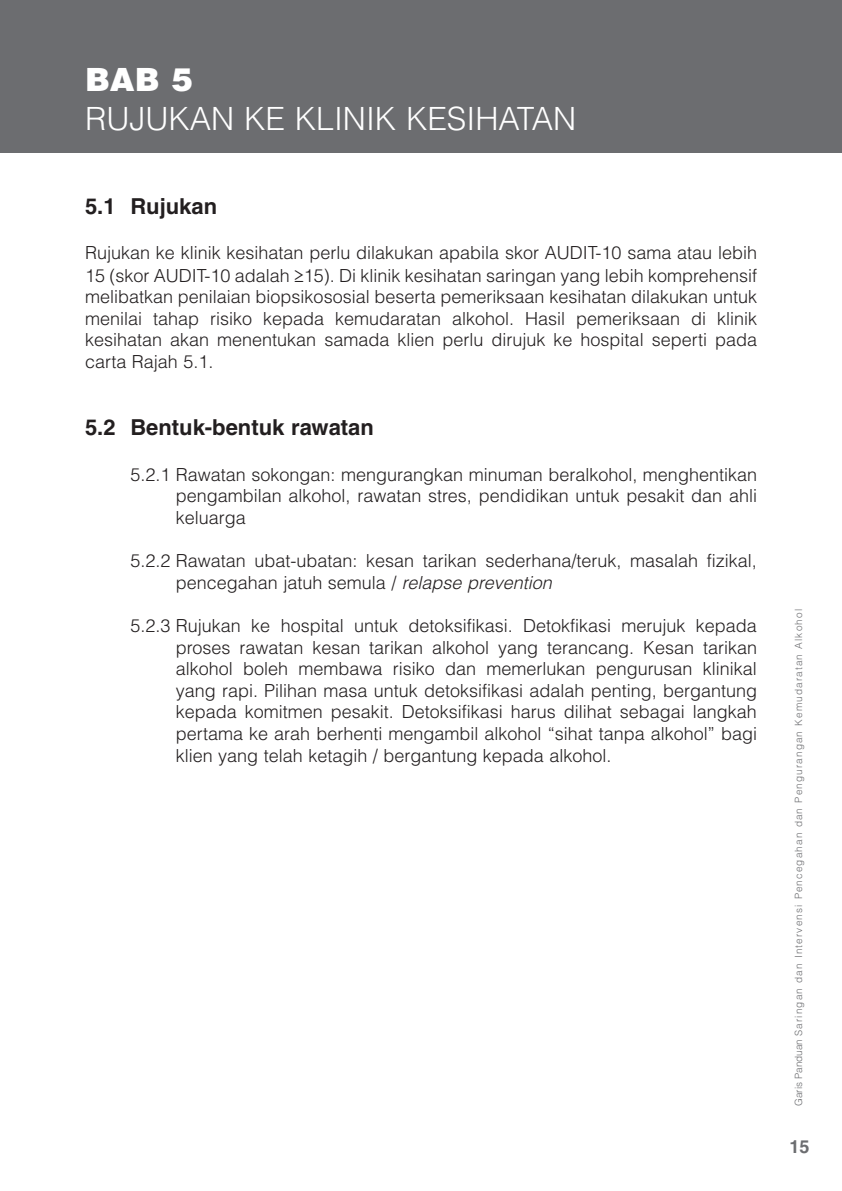
<style>
.page{position:relative;width:842px;height:1191px;background:#fff}
.page>*{position:absolute;margin:0;border:0;box-sizing:border-box;transform-origin:0 0}
.t1{font:300 32px "Helvetica";color:#fff}
.t2{font:900 32px "Helvetica";color:#fff}
.t3{font:700 22px "Helvetica";color:#231f20}
.t4{font:300 18px/21.6px "Helvetica";color:#231f20;text-align:justify}
.t5{font:700 18px "Helvetica";color:#6c6d70}
.t6{font:300 10px "Helvetica";letter-spacing:.11em;color:#6c6d70}
.s1{font-family:"Avant Garde";font-weight:400}
.s2{font-style:italic}
</style>
<div class="page">
<div style="left:0;top:0;width:842px;height:153px;background:#6c6d70"></div>
<h1 class="t2" style="left:85px;top:61px;width:109px">BAB 5</h1>
<h1 class="t1" style="left:85px;top:100px;width:493px">RUJUKAN KE KLINIK KESIHATAN</h1>
<p class="t3" style="left:85px;top:198px;width:134px">5.1 Rujukan</p>
<p class="t4" style="left:85px;top:242px;width:674px">Rujukan ke klinik kesihatan perlu dilakukan apabila skor AUDIT-10 sama atau lebih 15 (skor AUDIT-10 adalah <span class="s1">≥</span>15). Di klinik kesihatan saringan yang lebih komprehensif melibatkan penilaian biopsikososial beserta pemeriksaan kesihatan dilakukan untuk menilai tahap risiko kepada kemudaratan alkohol. Hasil pemeriksaan di klinik kesihatan akan menentukan samada klien perlu dirujuk ke hospital seperti pada carta Rajah 5.1.</p>
<p class="t3" style="left:85px;top:419px;width:290px">5.2 Bentuk-bentuk rawatan</p>
<p class="t4" style="left:176px;top:463px;width:583px;text-indent:-45px">5.2.1 Rawatan sokongan: mengurangkan minuman beralkohol, menghentikan pengambilan alkohol, rawatan stres, pendidikan untuk pesakit dan ahli keluarga</p>
<p class="t4" style="left:176px;top:550px;width:583px;text-indent:-45px">5.2.2 Rawatan ubat-ubatan: kesan tarikan sederhana/teruk, masalah fizikal, pencegahan jatuh semula / <span class="s2">relapse prevention</span></p>
<p class="t4" style="left:176px;top:615px;width:583px;text-indent:-45px">5.2.3 Rujukan ke hospital untuk detoksifikasi. Detokfikasi merujuk kepada proses rawatan kesan tarikan alkohol yang terancang. Kesan tarikan alkohol boleh membawa risiko dan memerlukan pengurusan klinikal yang rapi. Pilihan masa untuk detoksifikasi adalah penting, bergantung kepada komitmen pesakit. Detoksifikasi harus dilihat sebagai langkah pertama ke arah berhenti mengambil alkohol “sihat tanpa alkohol” bagi klien yang telah ketagih / bergantung kepada alkohol.</p>
<p class="t6" style="left:793px;top:1106px;width:498px;rotate:-90deg">Garis Panduan Saringan dan Intervensi Pencegahan dan Pengurangan Kemudaratan Alkohol</p>
<p class="t5" style="left:789px;top:1140px;width:22px">15</p>
</div>
